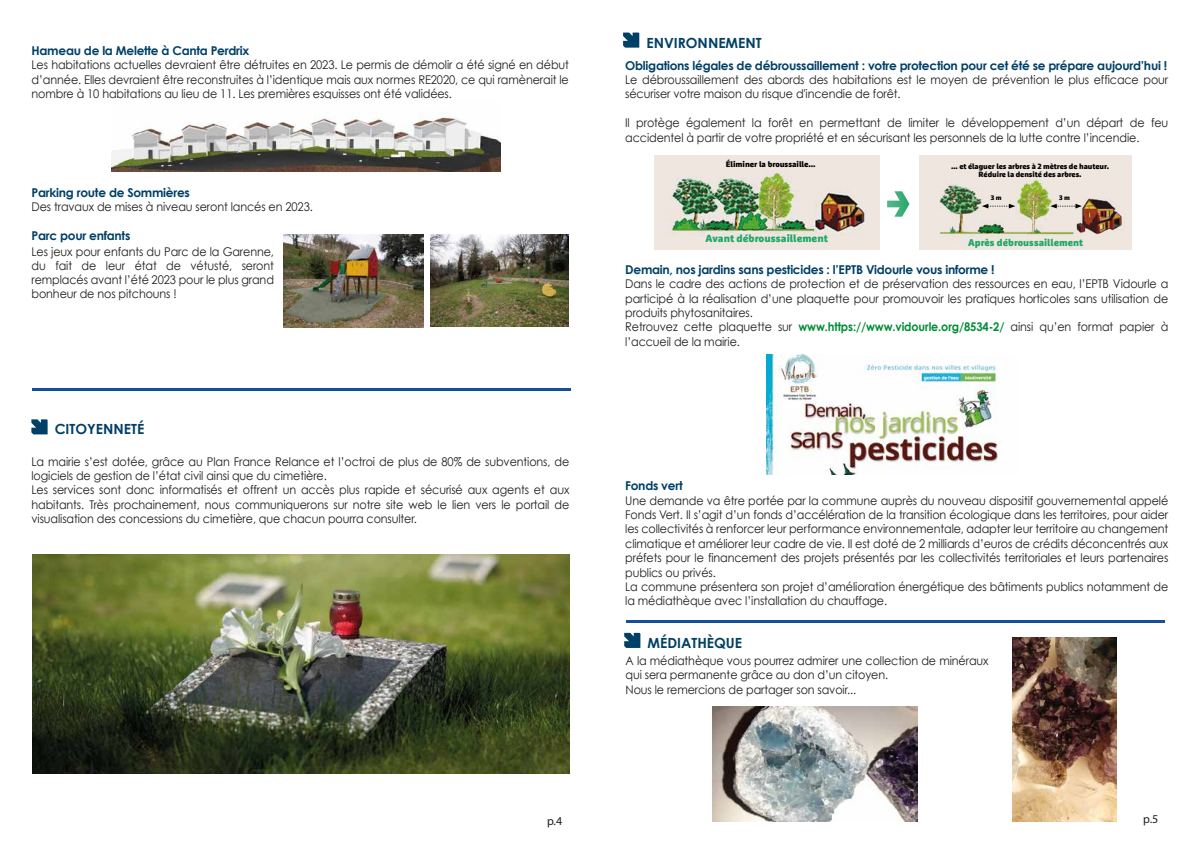
<style>
.page{position:relative;width:1191px;height:842px;background:#fff}
.page>*{position:absolute;margin:0;border:0;box-sizing:border-box;transform-origin:0 0}
.t1{font:700 14px "Century Gothic";color:#004067}
.t2{font:700 12.2px "Century Gothic";letter-spacing:-.025em;color:#004067}
.t3{font:12px/14.4px "Century Gothic";letter-spacing:-.01em;color:#1d1d1b;scale:.93 1}
.t4{font:12px "Myriad Pro";color:#1d1d1b}
.t5{font:900 10.4px "Marselis Pro";color:#1fa867}
.t6{font:900 9.8px "Marselis Pro";color:#1fa867}
.t7{font:900 8px "Marselis Pro";letter-spacing:-.01em;color:#010101}
.t8{font:900 7.6px/8.5px "Marselis Pro";letter-spacing:-.01em;color:#010101;text-align:center}
.t9{font:900 6.6px "Marselis Pro";color:#010101}
.s1{font-weight:700;color:#008d36}
</style>
<div class="page">
<svg style="left:624px;top:633px;width:16px;height:15px"></svg>
<svg style="left:31px;top:419px;width:17px;height:15px"></svg>
<svg style="left:623px;top:33px;width:16px;height:15px"></svg>
<hr style="left:626px;top:620px;width:538px;height:2px;background:#154f9c">
<hr style="left:32px;top:388px;width:539px;height:3px;background:#154f9c">
<img style="left:111px;top:111px;width:389px;height:60px">
<img style="left:284px;top:234px;width:139px;height:93px">
<img style="left:430px;top:234px;width:138px;height:92px">
<img style="left:655px;top:156px;width:224px;height:93px">
<img style="left:919px;top:156px;width:212px;height:93px">
<svg style="left:982px;top:204px;width:33px;height:4px"></svg>
<svg style="left:1050px;top:204px;width:31px;height:4px"></svg>
<svg style="left:887px;top:191px;width:22px;height:26px"></svg>
<img style="left:767px;top:354px;width:231px;height:121px">
<img style="left:713px;top:706px;width:204px;height:115px">
<img style="left:1012px;top:637px;width:104px;height:184px">
<img style="left:32px;top:554px;width:537px;height:219px">
<p class="t2" style="left:32px;top:41px;width:219px">Hameau de la Melette à Canta Perdrix</p>
<p class="t3" style="left:32px;top:58px;width:579px;text-align:justify">Les habitations actuelles devraient être détruites en 2023. Le permis de démolir a été signé en début d’année. Elles devraient être reconstruites à l’identique mais aux normes RE2020, ce qui ramènerait le nombre à 10 habitations au lieu de 11. Les premières esquisses ont été validées.</p>
<p class="t2" style="left:32px;top:183px;width:160px">Parking route de Sommières</p>
<p class="t3" style="left:32px;top:199px;width:304px">Des travaux de mises à niveau seront lancés en 2023.</p>
<p class="t2" style="left:32px;top:226px;width:100px">Parc pour enfants</p>
<p class="t3" style="left:32px;top:245px;width:262px;line-height:14px;text-align:justify">Les jeux pour enfants du Parc de la Garenne, du fait de leur état de vétusté, seront remplacés avant l’été 2023 pour le plus grand bonheur de nos pitchouns !</p>
<p class="t1" style="left:55px;top:419px;width:91px">CITOYENNETÉ</p>
<p class="t3" style="left:31px;top:454px;width:580px">La mairie s’est dotée, grâce au Plan France Relance et l’octroi de plus de 80% de subventions, de logiciels de gestion de l’état civil ainsi que du cimetière.<br>Les services sont donc informatisés et offrent un accès plus rapide et sécurisé aux agents et aux habitants. Très prochainement, nous communiquerons sur notre site web le lien vers le portail de visualisation des concessions du cimetière, que chacun pourra consulter.</p>
<p class="t1" style="left:646px;top:32px;width:117px">ENVIRONNEMENT</p>
<p class="t2" style="left:625px;top:56px;width:543px">Obligations légales de débroussaillement : votre protection pour cet été se prépare aujourd’hui !</p>
<p class="t3" style="left:625px;top:72px;width:585px">Le débroussaillement des abords des habitations est le moyen de prévention le plus efficace pour sécuriser votre maison du risque d'incendie de forêt.</p>
<p class="t3" style="left:625px;top:116px;width:585px">Il protège également la forêt en permettant de limiter le développement d’un départ de feu accidentel à partir de votre propriété et en sécurisant les personnels de la lutte contre l’incendie.</p>
<p class="t7" style="left:726px;top:160px;width:91px">Éliminer la broussaille…</p>
<p class="t8" style="left:951px;top:161px;width:159px">… et élaguer les arbres à 2 mètres de hauteur.<br>Réduire la densité des arbres.</p>
<p class="t9" style="left:991px;top:193px;width:12px">3m</p>
<p class="t6" style="left:968px;top:236px;width:116px">Après débroussaillement</p>
<p class="t9" style="left:1059px;top:193px;width:12px">3m</p>
<p class="t5" style="left:705px;top:232px;width:124px">Avant débroussaillement</p>
<p class="t2" style="left:625px;top:260px;width:371px">Demain, nos jardins sans pesticides : l’EPTB Vidourle vous informe !</p>
<p class="t3" style="left:625px;top:277px;width:585px">Dans le cadre des actions de protection et de préservation des ressources en eau, l’EPTB Vidourle a participé à la réalisation d’une plaquette pour promouvoir les pratiques horticoles sans utilisation de produits phytosanitaires.<br>Retrouvez cette plaquette sur <span class="s1">www.https://www.vidourle.org/8534-2/</span> ainsi qu’en format papier à l’accueil de la mairie.</p>
<p class="t2" style="left:625px;top:476px;width:59px">Fonds vert</p>
<p class="t3" style="left:625px;top:493px;width:585px">Une demande va être portée par la commune auprès du nouveau dispositif gouvernemental appelé Fonds Vert. Il s’agit d’un fonds d’accélération de la transition écologique dans les territoires, pour aider les collectivités à renforcer leur performance environnementale, adapter leur territoire au changement climatique et améliorer leur cadre de vie. Il est doté de 2 milliards d’euros de crédits déconcentrés aux préfets pour le financement des projets présentés par les collectivités territoriales et leurs partenaires publics ou privés.<br>La commune présentera son projet d’amélioration énergétique des bâtiments publics notamment de la médiathèque avec l’installation du chauffage.</p>
<p class="t1" style="left:647px;top:632px;width:96px">MÉDIATHÈQUE</p>
<p class="t3" style="left:625px;top:653px;width:392px">A la médiathèque vous pourrez admirer une collection de minéraux qui sera permanente grâce au don d’un citoyen.<br>Nous le remercions de partager son savoir...</p>
<p class="t4" style="left:547px;top:814px;width:17px">p.4</p>
<p class="t4" style="left:1143px;top:811px;width:17px">p.5</p>
</div>
